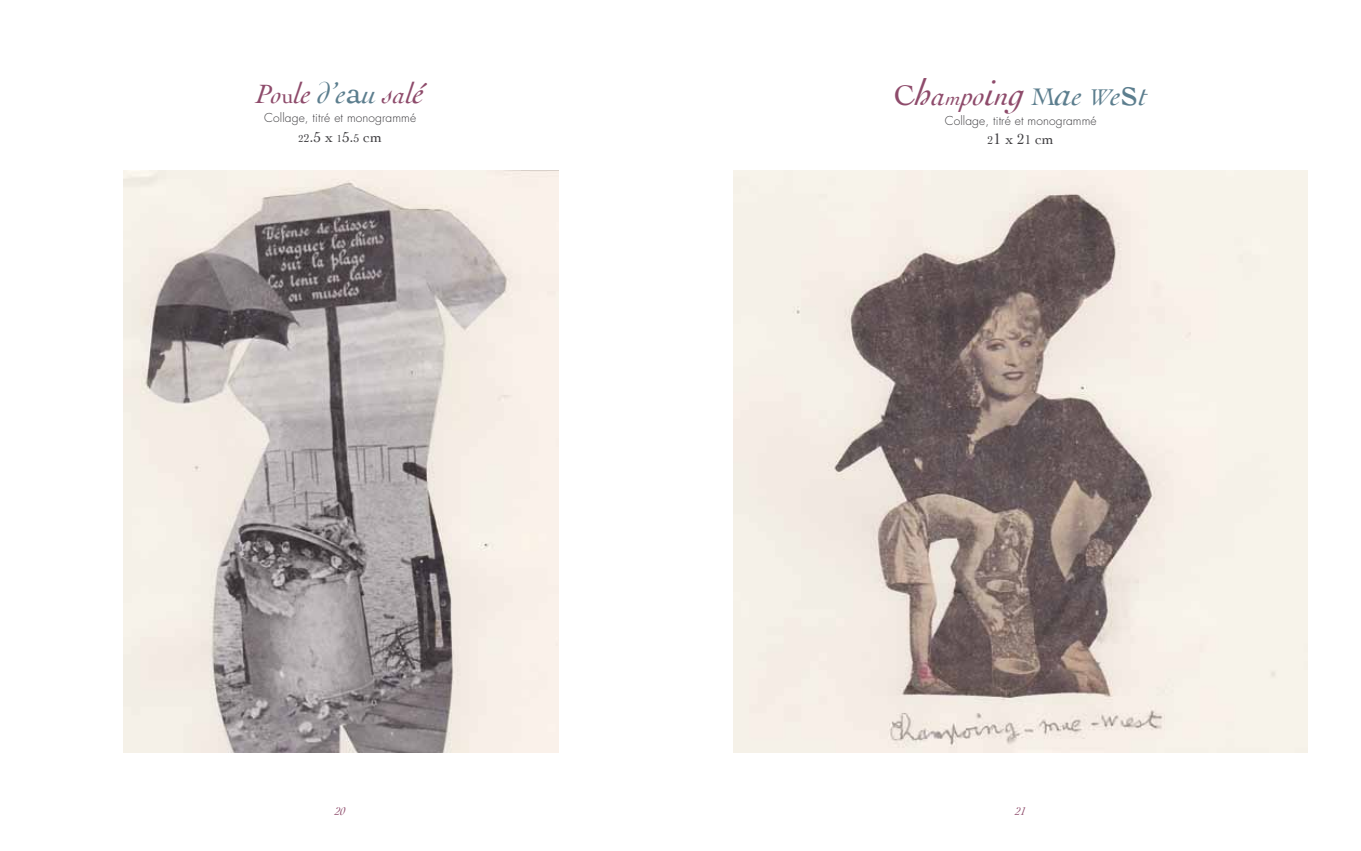
<style>
.page{position:relative;width:1361px;height:851px;background:#fff}
.page>*{position:absolute;margin:0;border:0;box-sizing:border-box;transform-origin:0 0}
.t1{font:italic 29.55px "Cochin";color:#8e4b6b}
.t2{font:15.3px "Cochin";color:#3e3d40}
.t3{font:300 12px "Futura Std";letter-spacing:.01em;color:#3e3d40}
.t4{font:italic 11.7px "Cochin";color:#8e4b6b}
.s1{font-size:27.75px}
.s2{font-size:26.4px}
.s3{font-style:normal;font-size:22.5px}
.s4{color:#5c7e8e}
.s5{font-style:normal;font-size:34.35px;color:#5c7e8e}
.s6{font-size:33px}
.s7{font-size:10.5px}
.s8{font-size:11.85px}
.s9{font-style:normal}
.s10{font-size:37.5px}
.s11{font-size:21.15px}
.s12{font-size:36.9px}
.s13{font-style:normal;font-size:25.05px;color:#5c7e8e}
.s14{font-size:36.9px;color:#5c7e8e}
.s15{font-size:23.7px;color:#5c7e8e}
.s16{font-style:normal;font-size:46.2px;color:#5c7e8e}
.s17{font-size:15.9px}
.s18{font-size:13.2px}
</style>
<div class="page">
<img style="left:123px;top:170px;width:435px;height:582px">
<img style="left:734px;top:170px;width:573px;height:582px">
<h1 class="t1" style="left:256px;top:76px;width:170px"><span class="s1">P</span><span class="s2">o</span><span class="s3">u</span>le <span class="s4">d’e</span><span class="s5">a</span><span class="s4">u</span> s<span class="s2">a</span>l<span class="s6">é</span></h1>
<p class="t3" style="left:264px;top:110px;width:153px">Collage, titré et monogrammé</p>
<p class="t2" style="left:298px;top:128px;width:85px"><span class="s7">2</span><span class="s8">2</span>.5 x <span class="s7">1</span>5.<span class="s8">5</span> cm</p>
<h1 class="t1" style="left:894px;top:79px;width:256px"><span class="s9">C</span><span class="s10">h</span>a<span class="s11">m</span>po<span class="s12">i</span>n<span class="s12">g</span> <span class="s13">M</span><span class="s14">a</span><span class="s4">e</span> <span class="s15">W</span><span class="s4">e</span><span class="s16">s</span><span class="s4">t</span></h1>
<p class="t3" style="left:944px;top:113px;width:153px">Collage, titré et monogrammé</p>
<p class="t2" style="left:987px;top:130px;width:68px"><span class="s8">2</span><span class="s17">1</span> x 2<span class="s18">1</span> cm</p>
<p class="t4" style="left:335px;top:804px;width:12px">20</p>
<p class="t4" style="left:1015px;top:804px;width:12px">21</p>
</div>
